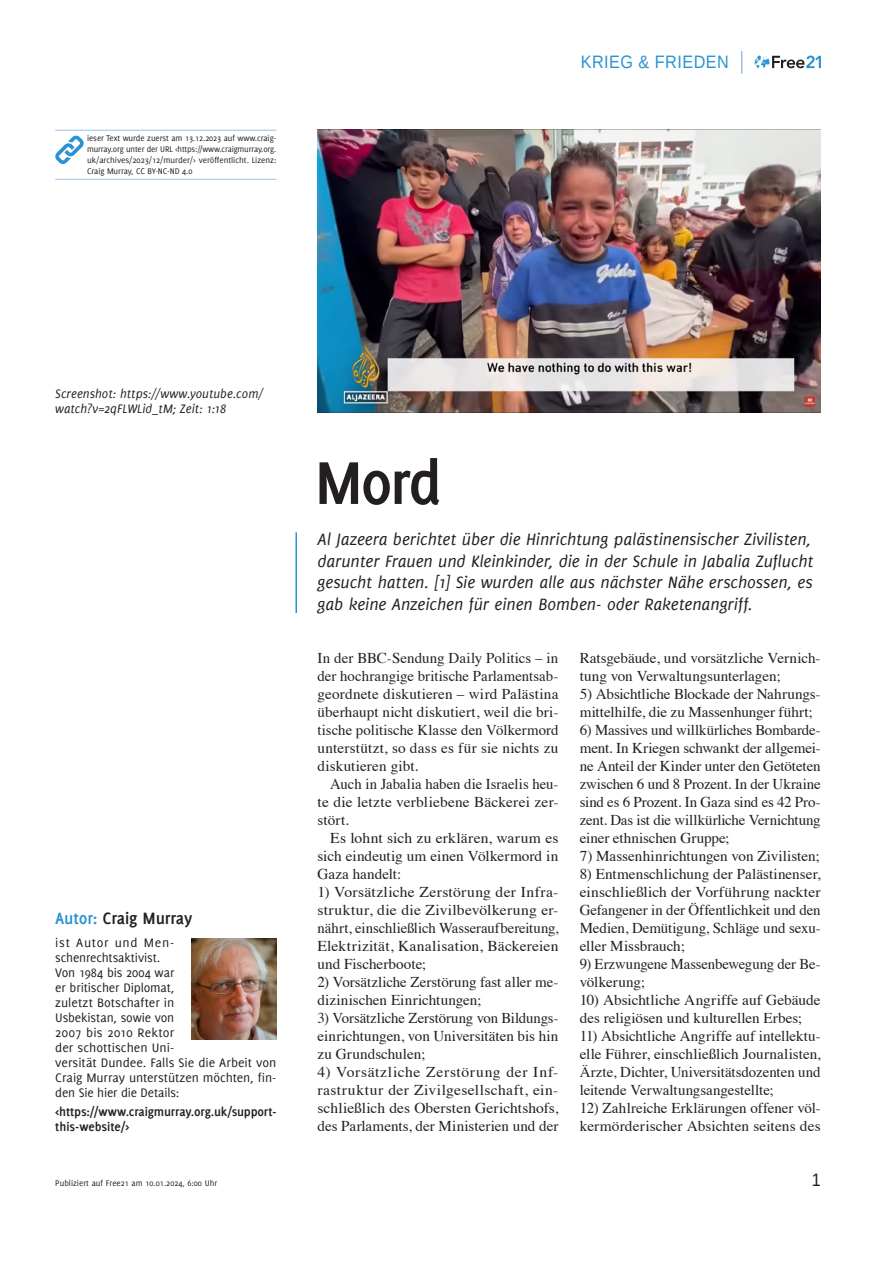
<style>
.page{position:relative;width:893px;height:1263px;background:#fff}
.page>*{position:absolute;margin:0;border:0;box-sizing:border-box;transform-origin:0 0}
.t1{font:700 66px "Delicious";color:#231f20}
.t2{font:italic 18px/21.6px "Delicious";color:#231f20}
.t3{font:700 18px "Delicious";letter-spacing:-.01em;color:#231f20}
.t4{font:18px "Liberation Sans";letter-spacing:.03em;color:#2b93d1;scale:.9 1}
.t5{font:18px "Liberation Sans";color:#231f20;scale:.9 1}
.t6{font:15px/18px "Times";color:#231f20;text-align:justify}
.t7{font:15px/18px "Times";color:#231f20;text-align:justify;scale:1.04 1}
.t8{font:13.5px/15px "Delicious";letter-spacing:-.005em;color:#231f20}
.t9{font:italic 13.5px/15px "Delicious";letter-spacing:.005em;color:#231f20}
.t10{font:700 13.5px/15px "Delicious";letter-spacing:-.005em;color:#231f20}
.t11{font:9px/10.8px "Delicious";letter-spacing:-.005em;color:#231f20;text-align:justify}
.s1{color:#2b93d1}
</style>
<div class="page">
<svg style="left:755px;top:55px;width:66px;height:13px"></svg>
<svg style="left:741px;top:51px;width:1px;height:23px"></svg>
<hr style="left:295px;top:532px;width:2px;height:81px;background:#2b93d1">
<img style="left:317px;top:130px;width:504px;height:283px">
<hr style="left:55px;top:130px;width:221px;height:1px;background:#9bc0e6">
<hr style="left:55px;top:179px;width:221px;height:1px;background:#9bc0e6">
<svg style="left:55px;top:135px;width:29px;height:29px"></svg>
<img style="left:191px;top:938px;width:85px;height:101px">
<p class="t11" style="left:87px;top:133px;width:191px">ieser Text wurde zuerst am 13.12.2023 auf www.craig&shy;murray.org unter der URL &lt;https://www.craigmurray.org. uk/archives/2023/12/murder/&gt; veröffentlicht. Lizenz:<br>Craig Murray, CC BY-NC-ND 4.0</p>
<p class="t4" style="left:581px;top:51px;width:166px">KRIEG &amp; FRIEDEN</p>
<p class="t9" style="left:55px;top:386px;width:209px">Screenshot: https://www.youtube.com/ watch?v=2qFLWLid_tM; Zeit: 1:18</p>
<p class="t3" style="left:55px;top:907px;width:139px"><span class="s1">Autor:</span> Craig Murray</p>
<p class="t8" style="left:55px;top:935px;width:223px">ist Autor und Men&shy;schenrechtsaktivist.<br>Von 1984 bis 2004 war<br>er britischer Diplomat,<br>zuletzt Botschafter in<br>Usbekistan, sowie von<br>2007 bis 2010 Rektor<br>der schottischen Uni-<br>versität Dundee. Falls Sie die Arbeit von<br>Craig Murray unterstützen möchten, fin&shy;den Sie hier die Details:</p>
<p class="t10" style="left:55px;top:1104px;width:223px">&lt;https://www.craigmurray.org.uk/support&shy;this-website/&gt;</p>
<h1 class="t1" style="left:314px;top:445px;width:129px">Mord</h1>
<p class="t2" style="left:317px;top:528px;width:498px">Al Jazeera berichtet über die Hinrichtung palästinensischer Zivilisten, darunter Frauen und Kleinkinder, die in der Schule in Jabalia Zuflucht gesucht hatten. [1] Sie wurden alle aus nächster Nähe erschossen, es gab keine Anzeichen für einen Bomben- oder Raketenangriff.</p>
<p class="t6" style="left:317px;top:648px;width:242px">In der BBC-Sendung Daily Politics – in der hochrangige britische Parlamentsab&shy;geordnete diskutieren – wird Palästina überhaupt nicht diskutiert, weil die bri&shy;tische politische Klasse den Völkermord unterstützt, so dass es für sie nichts zu diskutieren gibt.</p>
<p class="t6" style="left:317px;top:774px;width:242px;text-indent:13px">Auch in Jabalia haben die Israelis heu&shy;te die letzte verbliebene Bäckerei zer&shy;stört.</p>
<p class="t7" style="left:317px;top:828px;width:233px;text-indent:13px">Es lohnt sich zu erklären, warum es sich eindeutig um einen Völkermord in Gaza handelt:</p>
<p class="t7" style="left:317px;top:882px;width:233px">1) Vorsätzliche Zerstörung der Infra&shy;struktur, die die Zivilbevölkerung er&shy;nährt, einschließlich Wasseraufbereitung, Elektrizität, Kanalisation, Bäckereien und Fischerboote;</p>
<p class="t6" style="left:317px;top:972px;width:242px">2) Vorsätzliche Zerstörung fast aller me&shy;dizinischen Einrichtungen;</p>
<p class="t6" style="left:317px;top:1008px;width:242px">3) Vorsätzliche Zerstörung von Bildungs&shy;einrichtungen, von Universitäten bis hin zu Grundschulen;</p>
<p class="t7" style="left:317px;top:1062px;width:233px">4) Vorsätzliche Zerstörung der Inf&shy;rastruktur der Zivilgesellschaft, ein&shy;schließlich des Obersten Gerichtshofs, des Parlaments, der Ministerien und der</p>
<p class="t6" style="left:580px;top:648px;width:242px">Ratsgebäude, und vorsätzliche Vernich&shy;tung von Verwaltungsunterlagen;</p>
<p class="t6" style="left:580px;top:684px;width:242px">5) Absichtliche Blockade der Nahrungs&shy;mittelhilfe, die zu Massenhunger führt;</p>
<p class="t6" style="left:580px;top:720px;width:242px">6) Massives und willkürliches Bombarde&shy;ment. In Kriegen schwankt der allgemei&shy;ne Anteil der Kinder unter den Getöteten zwischen 6 und 8 Prozent. In der Ukraine sind es 6 Prozent. In Gaza sind es 42 Pro&shy;zent. Das ist die willkürliche Vernichtung einer ethnischen Gruppe;</p>
<p class="t6" style="left:580px;top:846px;width:242px">7) Massenhinrichtungen von Zivilisten;</p>
<p class="t6" style="left:580px;top:864px;width:242px">8) Entmenschlichung der Palästinenser, einschließlich der Vorführung nackter Gefangener in der Öffentlichkeit und den Medien, Demütigung, Schläge und sexu&shy;eller Missbrauch;</p>
<p class="t6" style="left:580px;top:954px;width:242px">9) Erzwungene Massenbewegung der Be&shy;völkerung;</p>
<p class="t6" style="left:580px;top:990px;width:242px">10) Absichtliche Angriffe auf Gebäude des religiösen und kulturellen Erbes;</p>
<p class="t6" style="left:580px;top:1026px;width:242px">11) Absichtliche Angriffe auf intellektu&shy;elle Führer, einschließlich Journalisten, Ärzte, Dichter, Universitätsdozenten und leitende Verwaltungsangestellte;</p>
<p class="t6" style="left:580px;top:1098px;width:242px">12) Zahlreiche Erklärungen offener völ&shy;kermörderischer Absichten seitens des</p>
<p class="t11" style="left:55px;top:1177px;width:163px">Publiziert auf Free21 am 10.01.2024, 6:00 Uhr</p>
<p class="t5" style="left:812px;top:1168px;width:12px">1</p>
</div>
